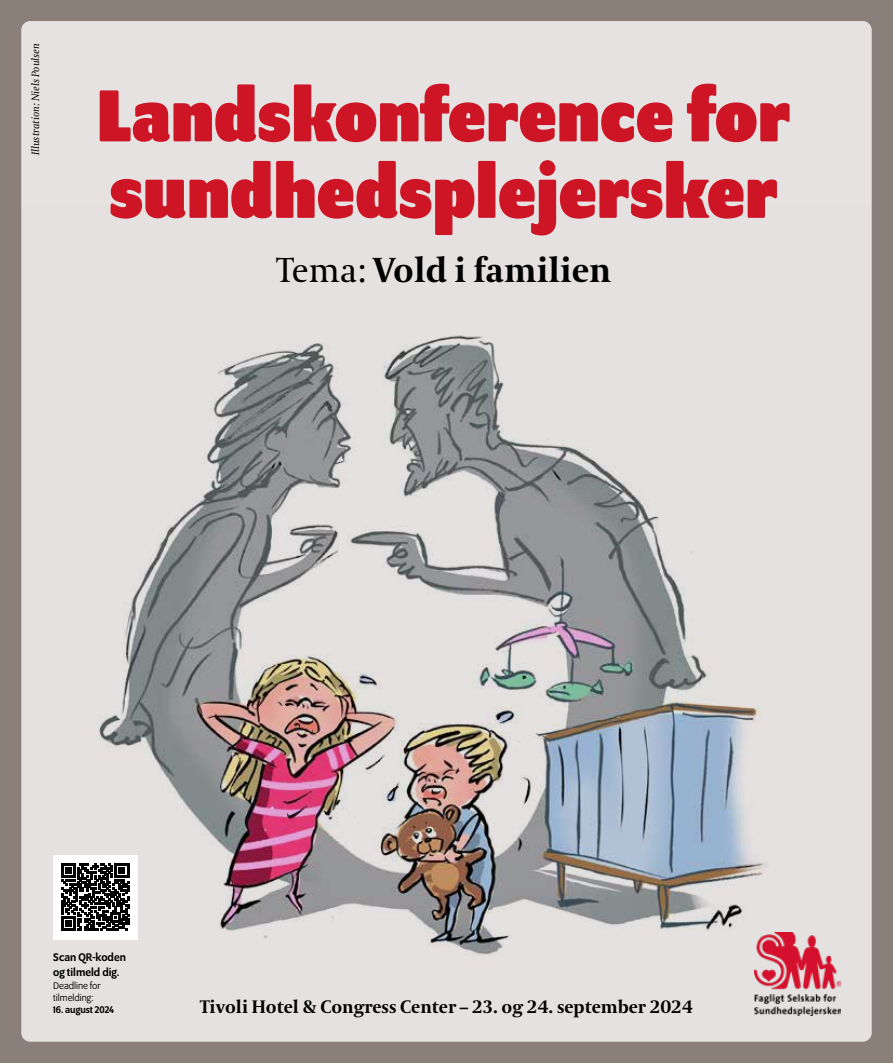
<style>
.page{position:relative;width:893px;height:1063px;background:#8b8079}
.page>*{position:absolute;margin:0;border:0;box-sizing:border-box;transform-origin:0 0}
.t1{font:900 79.5px/76.5px "Program OT";color:#ce1526}
.t2{font:700 34.5px "Coranto 2";color:#000}
.t3{font:700 18px "Coranto 2";color:#000}
.t4{font:500 12px/15px "Program OT";color:#000}
.t5{font:italic 10.5px "Coranto 2";color:#000}
.t6{font:10.5px/12px "Program OT";color:#000}
.t7{font:500 10.5px "Program OT";color:#000}
.s1{font-weight:400}
</style>
<div class="page">
<div style="left:21px;top:21px;width:851px;height:1021px;background:#e5e2e1;border-radius:9px"></div>
<img style="left:21px;top:205px;width:851px;height:837px">
<img style="left:755px;top:932px;width:85px;height:83px">
<div style="left:53px;top:855px;width:84px;height:84px;background:#fff"></div>
<svg style="left:61px;top:863px;width:68px;height:68px"></svg>
<p class="t5" style="left:29px;top:155px;width:113px;rotate:-90deg">Illustration: Niels Poulsen</p>
<h1 class="t1" style="left:97px;top:76px;width:695px">Landskonference for sundhedsplejersker</h1>
<h2 class="t2" style="left:276px;top:249px;width:337px"><span class="s1">Tema:</span> Vold i familien</h2>
<p class="t4" style="left:53px;top:949px;width:74px">Scan QR-koden og tilmeld dig.</p>
<p class="t6" style="left:53px;top:980px;width:49px">Deadline for tilmelding:</p>
<p class="t7" style="left:53px;top:1004px;width:62px">16. august 2024</p>
<p class="t3" style="left:200px;top:995px;width:495px">Tivoli Hotel &amp; Congress Center – 23. og 24. september 2024</p>
</div>
